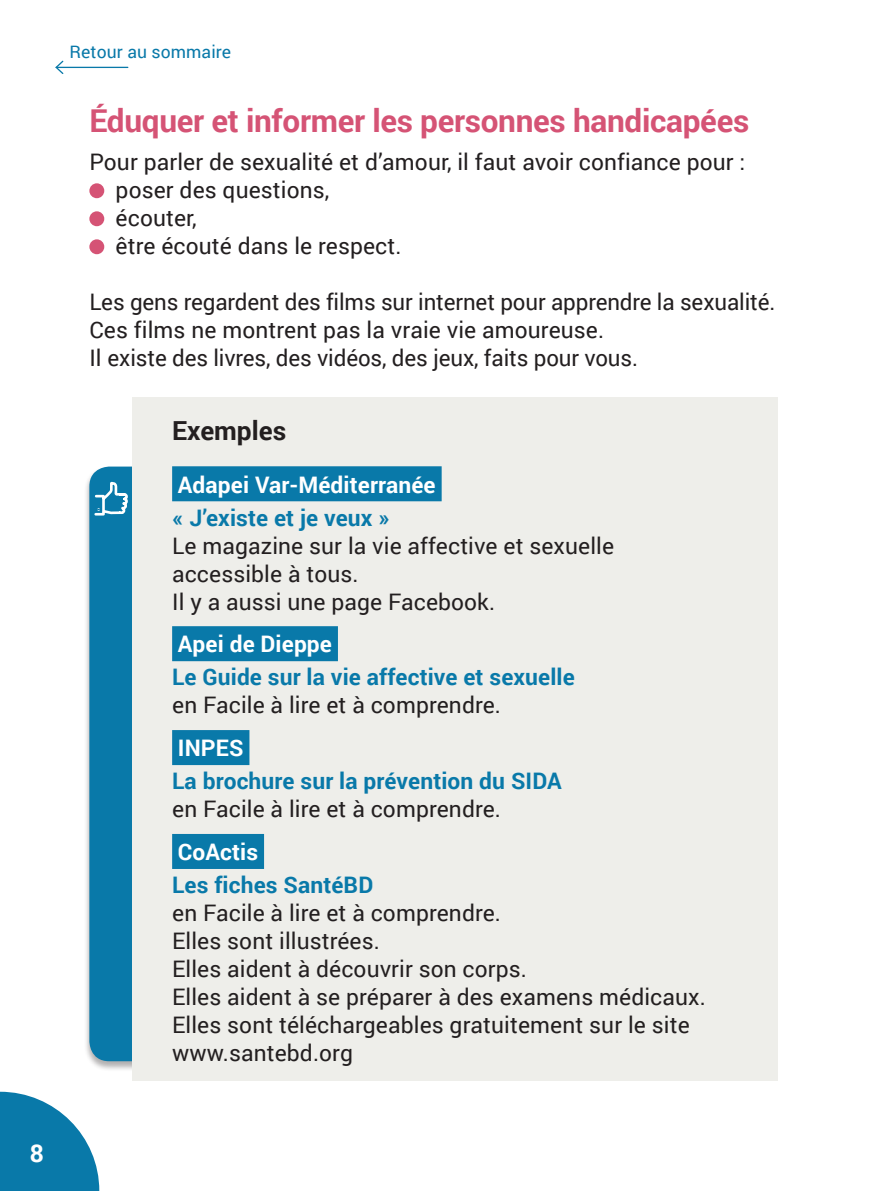
<style>
.page{position:relative;width:869px;height:1191px;background:#fff}
.page>*{position:absolute;margin:0;border:0;box-sizing:border-box;transform-origin:0 0}
.t1{font:700 31.5px "Roboto";letter-spacing:-.01em;color:#d55375}
.t2{font:700 26.25px "Roboto";color:#231f20}
.t3{font:700 24.5px "Roboto";color:#fff}
.t4{font:22.75px/28px "Roboto";letter-spacing:.005em;color:#231f20}
.t5{font:700 22.75px "Roboto";letter-spacing:.005em;color:#0979a9}
.t6{font:700 22.75px "Roboto";letter-spacing:.005em;color:#fff}
.t7{font:17.5px "Roboto";letter-spacing:.005em;color:#0979a9}
</style>
<div class="page">
<svg style="left:0;top:1091px;width:99px;height:100px"></svg>
<div style="left:89px;top:183px;width:15px;height:15px;background:#d55375;border-radius:50%"></div>
<div style="left:89px;top:211px;width:15px;height:15px;background:#d55375;border-radius:50%"></div>
<div style="left:89px;top:239px;width:15px;height:15px;background:#d55375;border-radius:50%"></div>
<div style="left:84px;top:466px;width:97px;height:605px;background:#231f20;opacity:.35"></div>
<div style="left:89px;top:466px;width:43px;height:595px;background:#0979a9"></div>
<svg style="left:93px;top:480px;width:36px;height:37px"></svg>
<div style="left:132px;top:397px;width:645px;height:684px;background:#eeeeea"></div>
<div style="left:172px;top:466px;width:269px;height:35px;background:#0979a9"></div>
<div style="left:172px;top:626px;width:166px;height:35px;background:#0979a9"></div>
<div style="left:172px;top:730px;width:77px;height:35px;background:#0979a9"></div>
<div style="left:172px;top:834px;width:92px;height:35px;background:#0979a9"></div>
<hr style="left:56px;top:67px;width:72px;height:1px;background:#0979a9">
<svg style="left:55px;top:60px;width:10px;height:14px"></svg>
<p class="t7" style="left:69px;top:40px;width:163px">Retour au sommaire</p>
<h1 class="t1" style="left:89px;top:99px;width:661px">Éduquer et informer les personnes handicapées</h1>
<p class="t4" style="left:116px;top:147px;width:631px;text-indent:-26px">Pour parler de sexualité et d’amour, il faut avoir confiance pour : poser des questions,<br>écouter,<br>être écouté dans le respect.</p>
<p class="t4" style="left:89px;top:287px;width:687px">Les gens regardent des films sur internet pour apprendre la sexualité.<br>Ces films ne montrent pas la vraie vie amoureuse.<br>Il existe des livres, des vidéos, des jeux, faits pour vous.</p>
<p class="t2" style="left:172px;top:412px;width:116px">Exemples</p>
<p class="t6" style="left:178px;top:468px;width:259px">Adapei Var-Méditerranée</p>
<p class="t5" style="left:172px;top:501px;width:219px">« J’existe et je veux »</p>
<p class="t4" style="left:172px;top:530px;width:443px">Le magazine sur la vie affective et sexuelle accessible à tous.<br>Il y a aussi une page Facebook.</p>
<p class="t6" style="left:178px;top:628px;width:155px">Apei de Dieppe</p>
<p class="t5" style="left:172px;top:661px;width:404px">Le Guide sur la vie affective et sexuelle</p>
<p class="t4" style="left:172px;top:690px;width:330px">en Facile à lire et à comprendre.</p>
<p class="t6" style="left:178px;top:732px;width:67px">INPES</p>
<p class="t5" style="left:172px;top:765px;width:391px">La brochure sur la prévention du SIDA</p>
<p class="t4" style="left:172px;top:794px;width:330px">en Facile à lire et à comprendre.</p>
<p class="t6" style="left:178px;top:836px;width:82px">CoActis</p>
<p class="t5" style="left:172px;top:869px;width:202px">Les fiches SantéBD</p>
<p class="t4" style="left:172px;top:898px;width:535px">en Facile à lire et à comprendre.<br>Elles sont illustrées.<br>Elles aident à découvrir son corps.<br>Elles aident à se préparer à des examens médicaux.<br>Elles sont téléchargeables gratuitement sur le site www.santebd.org</p>
<p class="t3" style="left:30px;top:1136px;width:16px">8</p>
</div>
